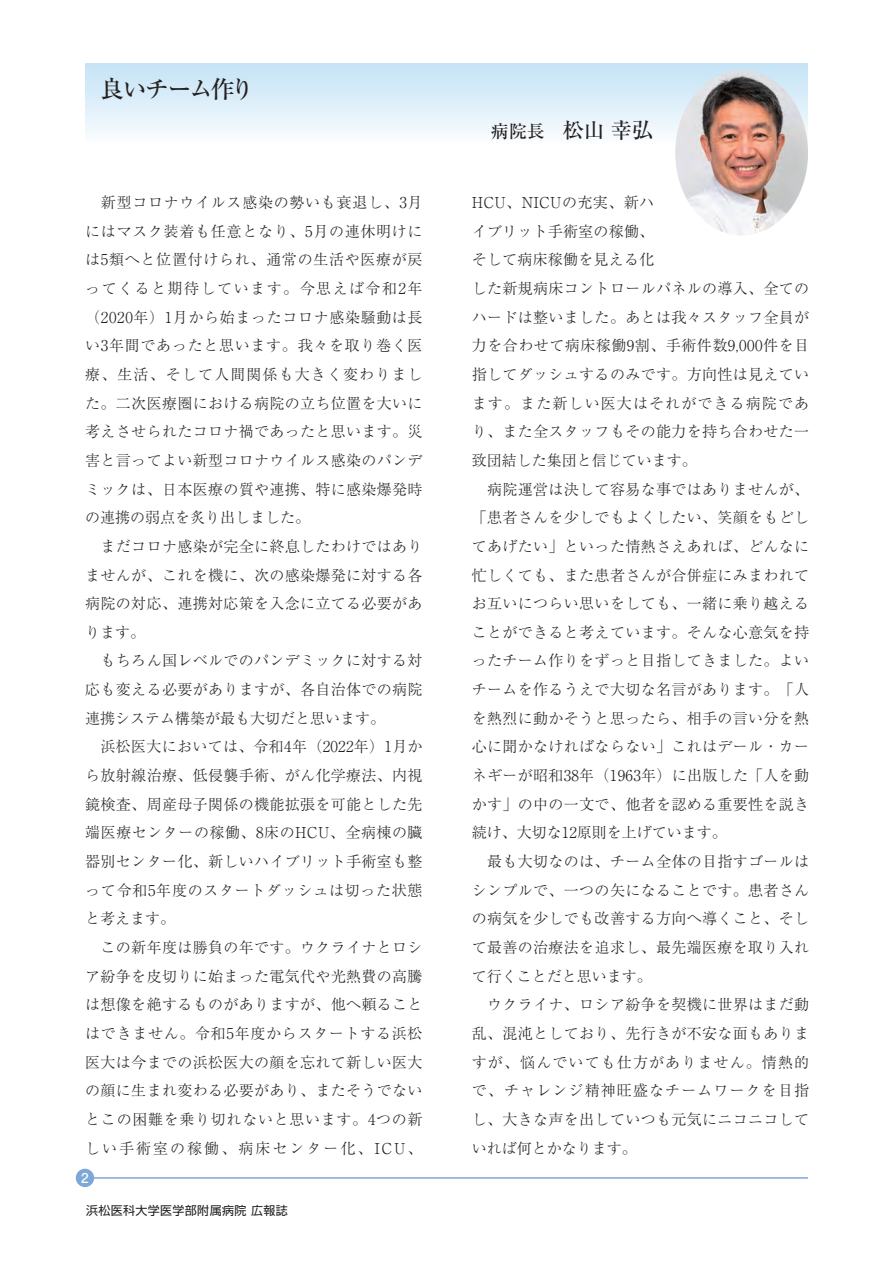
<style>
.page{position:relative;width:893px;height:1263px;background:#fff}
.page>*{position:absolute;margin:0;border:0;box-sizing:border-box;transform-origin:0 0}
.t1{font:24px "Ryumin Pro Medium 90 pv RKSJ H";letter-spacing:-.085em;color:#231f20}
.t2{font:18px "Ryumin Pro Medium 90 pv RKSJ H";color:#231f20}
.t3{font:15px/28.7px "Ryumin Pro Light 90 pv RKSJ H";letter-spacing:.025em;color:#231f20}
.t4{font:13.5px "Futo Go B101 Pro Bold 90 pv RKSJ H";color:#fff}
.t5{font:12px "Shin Go Pro Regular 90 pv RKSJ H";letter-spacing:.03em;color:#231f20}
.s1{font-size:21px}
</style>
<div class="page">
<div style="left:85px;top:64px;width:723px;height:82px;background:linear-gradient(to bottom,#c3e3f6,#fbfdfe)"></div>
<hr style="left:85px;top:1177px;width:723px;height:2px;background:#7ca7d8">
<div style="left:76px;top:1169px;width:18px;height:18px;background:#7ca7d8;border-radius:50%"></div>
<img style="left:675px;top:70px;width:133px;height:165px;border-radius:50%">
<h1 class="t1" style="left:100px;top:80px;width:156px">良いチーム作り</h1>
<p class="t2" style="left:491px;top:125px;width:164px">病院長　<span class="s1">松山 幸弘</span></p>
<p class="t3" style="left:85px;top:190px;width:339px">　新型コロナウイルス感染の勢いも衰退し、3月にはマスク装着も任意となり、5月の連休明けには5類へと位置付けられ、通常の生活や医療が戻ってくると期待しています。今思えば令和2年（2020年）1月から始まったコロナ感染騒動は長い3年間であったと思います。我々を取り巻く医療、生活、そして人間関係も大きく変わりました。二次医療圏における病院の立ち位置を大いに考えさせられたコロナ禍であったと思います。災害と言ってよい新型コロナウイルス感染のパンデミックは、日本医療の質や連携、特に感染爆発時の連携の弱点を炙り出しました。<br>　まだコロナ感染が完全に終息したわけではありませんが、これを機に、次の感染爆発に対する各病院の対応、連携対応策を入念に立てる必要があります。<br>　もちろん国レベルでのパンデミックに対する対応も変える必要がありますが、各自治体での病院連携システム構築が最も大切だと思います。<br>　浜松医大においては、令和4年（2022年）1月から放射線治療、低侵襲手術、がん化学療法、内視鏡検査、周産母子関係の機能拡張を可能とした先端医療センターの稼働、8床のHCU、全病棟の臓器別センター化、新しいハイブリット手術室も整って令和5年度のスタートダッシュは切った状態と考えます。<br>　この新年度は勝負の年です。ウクライナとロシア紛争を皮切りに始まった電気代や光熱費の高騰は想像を絶するものがありますが、他へ頼ることはできません。令和5年度からスタートする浜松医大は今までの浜松医大の顔を忘れて新しい医大の顔に生まれ変わる必要があり、またそうでないとこの困難を乗り切れないと思います。4つの新しい手術室の稼働、病床センター化、ICU、</p>
<p class="t3" style="left:472px;top:190px;width:339px">HCU、NICUの充実、新ハ<br>イブリット手術室の稼働、<br>そして病床稼働を見える化<br>した新規病床コントロールパネルの導入、全てのハードは整いました。あとは我々スタッフ全員が力を合わせて病床稼働9割、手術件数9,000件を目指してダッシュするのみです。方向性は見えています。また新しい医大はそれができる病院であり、また全スタッフもその能力を持ち合わせた一致団結した集団と信じています。<br>　病院運営は決して容易な事ではありませんが、「患者さんを少しでもよくしたい、笑顔をもどしてあげたい」といった情熱さえあれば、どんなに忙しくても、また患者さんが合併症にみまわれてお互いにつらい思いをしても、一緒に乗り越えることができると考えています。そんな心意気を持ったチーム作りをずっと目指してきました。よいチームを作るうえで大切な名言があります。「人を熱烈に動かそうと思ったら、相手の言い分を熱心に聞かなければならない」これはデール・カーネギーが昭和38年（1963年）に出版した「人を動かす」の中の一文で、他者を認める重要性を説き続け、大切な12原則を上げています。<br>　最も大切なのは、チーム全体の目指すゴールはシンプルで、一つの矢になることです。患者さんの病気を少しでも改善する方向へ導くこと、そして最善の治療法を追求し、最先端医療を取り入れて行くことだと思います。<br>　ウクライナ、ロシア紛争を契機に世界はまだ動乱、混沌としており、先行きが不安な面もありますが、悩んでいても仕方がありません。情熱的で、チャレンジ精神旺盛なチームワークを目指し、大きな声を出していつも元気にニコニコしていれば何とかなります。</p>
<p class="t4" style="left:81px;top:1173px;width:9px">2</p>
<p class="t5" style="left:86px;top:1206px;width:203px">浜松医科大学医学部附属病院 広報誌</p>
</div>
